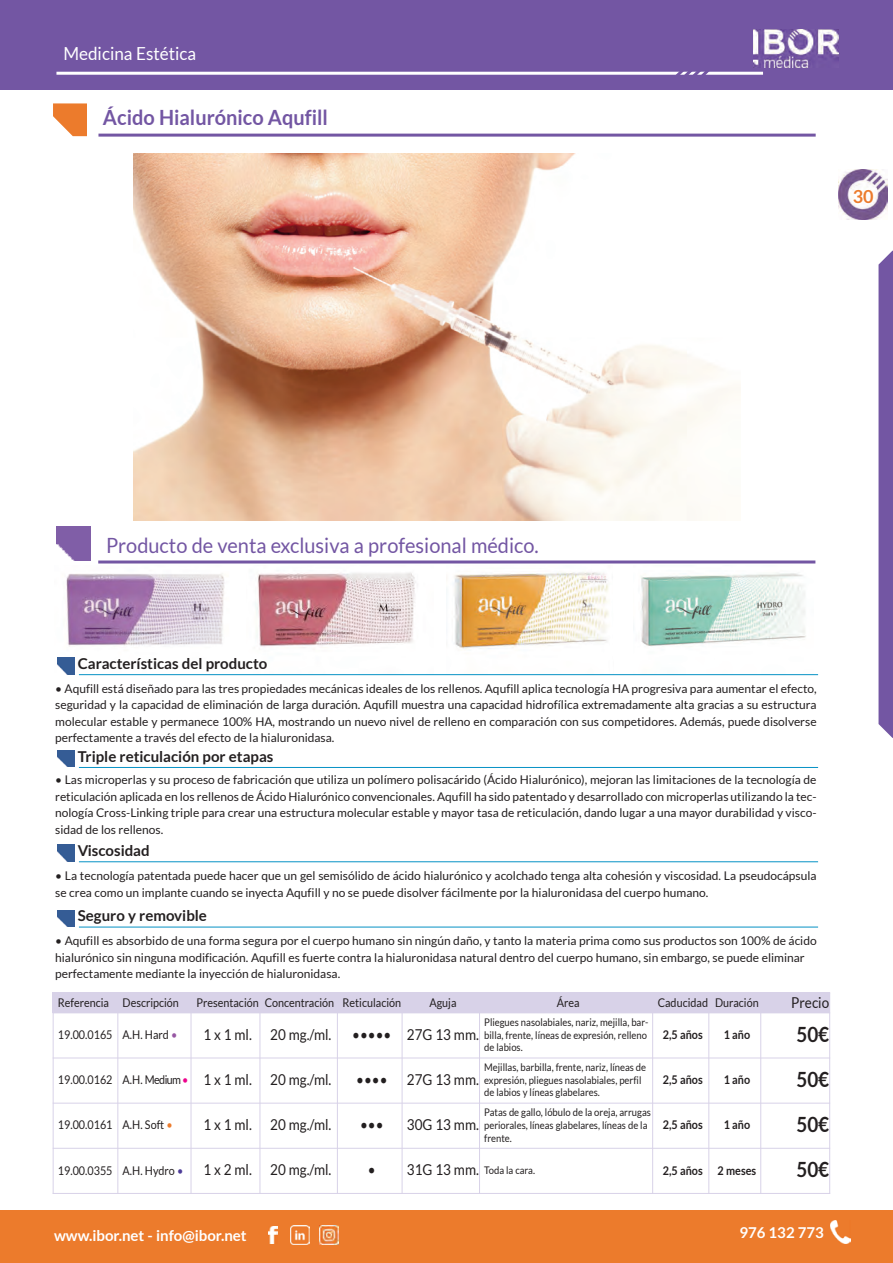
<style>
.page{position:relative;width:893px;height:1263px;background:#fff}
.page>*{position:absolute;margin:0;border:0;box-sizing:border-box;transform-origin:0 0}
.t1{font:21px "Lato";color:#7356a3;scale:.95 1}
.t2{font:700 21px "Lato";color:#7356a3;scale:.95 1}
.t3{font:700 21px "Lato";color:#231f20;scale:.9 1}
.t4{font:18px "Lato";color:#fff;scale:.95 1}
.t5{font:700 18px "Lato";color:#ec7b2c}
.t6{font:15px "Lato";color:#231f20;scale:.9 1}
.t7{font:700 15px "Lato";color:#231f20}
.t8{font:700 15px "Lato";color:#fff}
.t9{font:12px/16.5px "Lato";color:#231f20;text-align:justify}
.t10{font:12px "Lato";color:#231f20;scale:.9 1}
.t11{font:700 12px "Lato";color:#231f20;scale:.9 1}
.t12{font:12px "Lato";letter-spacing:-.03em;color:#231f20;scale:.9 1}
.t13{font:10.5px/12.6px "Lato";color:#231f20;scale:.9 1}
.s1{color:#9757a3}
.s2{color:#ed028c}
.s3{font-size:15px}
.s4{color:#ec7b2c}
.s5{color:#4d3c98}
</style>
<div class="page">
<div style="left:0;top:0;width:893px;height:90px;background:#7356a3"></div>
<img style="left:753px;top:30px;width:86px;height:37px">
<img style="left:133px;top:153px;width:607px;height:368px">
<img style="left:66px;top:574px;width:159px;height:99px">
<img style="left:255px;top:572px;width:161px;height:76px">
<img style="left:454px;top:572px;width:155px;height:77px">
<img style="left:641px;top:573px;width:165px;height:74px">
<div style="left:57px;top:657px;width:17px;height:17px;background:#355c95"></div>
<img style="left:57px;top:664px;width:10px;height:10px">
<hr style="left:79px;top:674px;width:739px;height:1px;background:#0692c5">
<img style="left:57px;top:750px;width:17px;height:17px">
<hr style="left:79px;top:767px;width:739px;height:1px;background:#0692c5">
<div style="left:57px;top:844px;width:17px;height:17px;background:#355c95"></div>
<img style="left:57px;top:851px;width:10px;height:10px">
<hr style="left:79px;top:861px;width:739px;height:1px;background:#0692c5">
<img style="left:57px;top:910px;width:17px;height:16px">
<hr style="left:79px;top:927px;width:739px;height:1px;background:#0692c5">
<div style="left:53px;top:992px;width:65px;height:21px;background:#d8d2e8"></div>
<div style="left:118px;top:992px;width:73px;height:21px;background:#d8d2e8"></div>
<div style="left:191px;top:992px;width:69px;height:21px;background:#d8d2e8"></div>
<div style="left:260px;top:992px;width:77px;height:21px;background:#d8d2e8"></div>
<div style="left:337px;top:992px;width:65px;height:21px;background:#d8d2e8"></div>
<div style="left:402px;top:992px;width:77px;height:21px;background:#d8d2e8"></div>
<div style="left:479px;top:992px;width:174px;height:21px;background:#d8d2e8"></div>
<div style="left:653px;top:992px;width:56px;height:21px;background:#d8d2e8"></div>
<div style="left:709px;top:992px;width:52px;height:21px;background:#d8d2e8"></div>
<div style="left:761px;top:992px;width:69px;height:21px;background:#d8d2e8"></div>
<hr style="left:53px;top:992px;width:1px;height:202px;background:#d8d2e8">
<hr style="left:117px;top:992px;width:1px;height:202px;background:#d8d2e8">
<hr style="left:191px;top:992px;width:1px;height:202px;background:#d8d2e8">
<hr style="left:259px;top:992px;width:1px;height:202px;background:#d8d2e8">
<hr style="left:337px;top:992px;width:1px;height:202px;background:#d8d2e8">
<hr style="left:402px;top:992px;width:1px;height:202px;background:#d8d2e8">
<hr style="left:479px;top:992px;width:1px;height:202px;background:#d8d2e8">
<hr style="left:652px;top:992px;width:1px;height:202px;background:#d8d2e8">
<hr style="left:708px;top:992px;width:1px;height:202px;background:#d8d2e8">
<hr style="left:760px;top:992px;width:1px;height:202px;background:#d8d2e8">
<hr style="left:829px;top:992px;width:1px;height:202px;background:#d8d2e8">
<hr style="left:53px;top:1057px;width:777px;height:1px;background:#d8d2e8">
<hr style="left:53px;top:1103px;width:777px;height:1px;background:#d8d2e8">
<hr style="left:53px;top:1148px;width:777px;height:1px;background:#d8d2e8">
<hr style="left:53px;top:1193px;width:777px;height:1px;background:#d8d2e8">
<svg style="left:73px;top:136px;width:14px;height:1px"></svg>
<svg style="left:53px;top:103px;width:34px;height:33px"></svg>
<hr style="left:98px;top:134px;width:718px;height:3px;background:#7356a3">
<hr style="left:56px;top:72px;width:707px;height:3px;background:#fff">
<svg style="left:670px;top:71px;width:46px;height:4px"></svg>
<svg style="left:878px;top:251px;width:15px;height:487px;background:#7b60a8"></svg>
<img style="left:839px;top:170px;width:48px;height:50px">
<div style="left:56px;top:526px;width:34px;height:34px;background:#805ea7"></div>
<img style="left:56px;top:544px;width:18px;height:16px">
<hr style="left:98px;top:560px;width:717px;height:3px;background:#7356a3">
<hr style="left:0;top:1210px;width:2px;height:53px;background:#ec7b2c">
<div style="left:2px;top:1210px;width:891px;height:53px;background:#ec7b2c"></div>
<img style="left:269px;top:1226px;width:8px;height:17px">
<img style="left:320px;top:1225px;width:18px;height:19px">
<img style="left:291px;top:1225px;width:18px;height:19px">
<img style="left:831px;top:1221px;width:19px;height:22px">
<h2 class="t4" style="left:63px;top:42px;width:141px">Medicina Estética</h2>
<h1 class="t2" style="left:103px;top:105px;width:238px">Ácido Hialurónico Aqufill</h1>
<h2 class="t5" style="left:853px;top:185px;width:22px">30</h2>
<h1 class="t1" style="left:106px;top:532px;width:457px">Producto de venta exclusiva a profesional médico.</h1>
<p class="t7" style="left:78px;top:654px;width:191px">Características del producto</p>
<p class="t9" style="left:55px;top:680px;width:763px">• Aqufill está diseñado para las tres propiedades mecánicas ideales de los rellenos. Aqufill aplica tecnología HA progresiva para aumentar el efecto, seguridad y la capacidad de eliminación de larga duración. Aqufill muestra una capacidad hidrofílica extremadamente alta gracias a su estructura molecular estable y permanece 100% HA, mostrando un nuevo nivel de relleno en comparación con sus competidores. Además, puede disolverse perfectamente a través del efecto de la hialuronidasa.</p>
<p class="t7" style="left:78px;top:747px;width:197px">Triple reticulación por etapas</p>
<p class="t9" style="left:55px;top:771px;width:763px">• Las microperlas y su proceso de fabricación que utiliza un polímero polisacárido (Ácido Hialurónico), mejoran las limitaciones de la tecnología de reticulación aplicada en los rellenos de Ácido Hialurónico convencionales. Aqufill ha sido patentado y desarrollado con microperlas utilizando la tec&shy;nología Cross-Linking triple para crear una estructura molecular estable y mayor tasa de reticulación, dando lugar a una mayor durabilidad y visco&shy;sidad de los rellenos.</p>
<p class="t7" style="left:78px;top:841px;width:73px">Viscosidad</p>
<p class="t9" style="left:55px;top:867px;width:763px">• La tecnología patentada puede hacer que un gel semisólido de ácido hialurónico y acolchado tenga alta cohesión y viscosidad. La pseudocápsula se crea como un implante cuando se inyecta Aqufill y no se puede disolver fácilmente por la hialuronidasa del cuerpo humano.</p>
<p class="t7" style="left:78px;top:906px;width:131px">Seguro y removible</p>
<p class="t9" style="left:55px;top:932px;width:763px;text-align:left">• Aqufill es absorbido de una forma segura por el cuerpo humano sin ningún daño, y tanto la materia prima como sus productos son 100% de ácido hialurónico sin ninguna modificación. Aqufill es fuerte contra la hialuronidasa natural dentro del cuerpo humano, sin embargo, se puede eliminar perfectamente mediante la inyección de hialuronidasa.</p>
<p class="t10" style="left:58px;top:995px;width:136px">Referencia Descripción</p>
<p class="t10" style="left:196px;top:995px;width:229px">Presentación Concentración Reticulación</p>
<p class="t10" style="left:429px;top:995px;width:32px">Aguja</p>
<p class="t10" style="left:557px;top:995px;width:27px">Área</p>
<p class="t10" style="left:658px;top:995px;width:114px">Caducidad Duración</p>
<p class="t6" style="left:791px;top:993px;width:44px">Precio</p>
<p class="t10" style="left:58px;top:1027px;width:134px">19.00.0165 A.H. Hard <span class="s1">•</span></p>
<p class="t6" style="left:203px;top:1025px;width:144px">1 x 1 ml. 20 mg./ml.</p>
<p class="t6" style="left:352px;top:1025px;width:142px">••••• 27G 13 mm.</p>
<p class="t13" style="left:484px;top:1016px;width:184px">Pliegues nasolabiales, nariz, mejilla, bar&shy;billa, frente, líneas de expresión, relleno de labios.</p>
<p class="t11" style="left:663px;top:1027px;width:46px">2,5 años</p>
<p class="t11" style="left:724px;top:1027px;width:31px">1 año</p>
<h1 class="t3" style="left:796px;top:1021px;width:38px">50€</h1>
<p class="t12" style="left:58px;top:1072px;width:305px">19.00.0162 A.H. Medium <span class="s2">•</span> <span class="s3">1 x 1 ml. 20 mg./ml.</span></p>
<p class="t6" style="left:356px;top:1070px;width:36px">••••</p>
<p class="t6" style="left:407px;top:1070px;width:81px">27G 13 mm.</p>
<p class="t13" style="left:484px;top:1061px;width:181px">Mejillas, barbilla, frente, nariz, líneas de expresión, pliegues nasolabiales, perfil de labios y líneas glabelares.</p>
<p class="t10" style="left:58px;top:1117px;width:129px">19.00.0161 A.H. Soft <span class="s4">•</span></p>
<p class="t6" style="left:203px;top:1115px;width:144px">1 x 1 ml. 20 mg./ml.</p>
<p class="t6" style="left:360px;top:1115px;width:28px">•••</p>
<p class="t6" style="left:407px;top:1115px;width:81px">30G 13 mm.</p>
<p class="t13" style="left:484px;top:1106px;width:187px">Patas de gallo, lóbulo de la oreja, arrugas periorales, líneas glabelares, líneas de la frente.</p>
<p class="t11" style="left:663px;top:1072px;width:46px">2,5 años</p>
<p class="t11" style="left:724px;top:1072px;width:31px">1 año</p>
<h1 class="t3" style="left:796px;top:1066px;width:38px">50€</h1>
<p class="t11" style="left:663px;top:1117px;width:46px">2,5 años</p>
<p class="t11" style="left:724px;top:1117px;width:31px">1 año</p>
<h1 class="t3" style="left:796px;top:1111px;width:38px">50€</h1>
<p class="t10" style="left:58px;top:1163px;width:141px">19.00.0355 A.H. Hydro <span class="s5">•</span></p>
<p class="t6" style="left:203px;top:1160px;width:144px">1 x 2 ml. 20 mg./ml.</p>
<p class="t13" style="left:368px;top:1164px;width:187px"><span class="s3">• 31G 13 mm.</span> Toda la cara.</p>
<p class="t11" style="left:663px;top:1163px;width:105px">2,5 años 2 meses</p>
<h1 class="t3" style="left:796px;top:1156px;width:38px">50€</h1>
<p class="t8" style="left:54px;top:1226px;width:194px">www.ibor.net - info@ibor.net</p>
<p class="t8" style="left:739px;top:1223px;width:86px">976 132 773</p>
</div>
